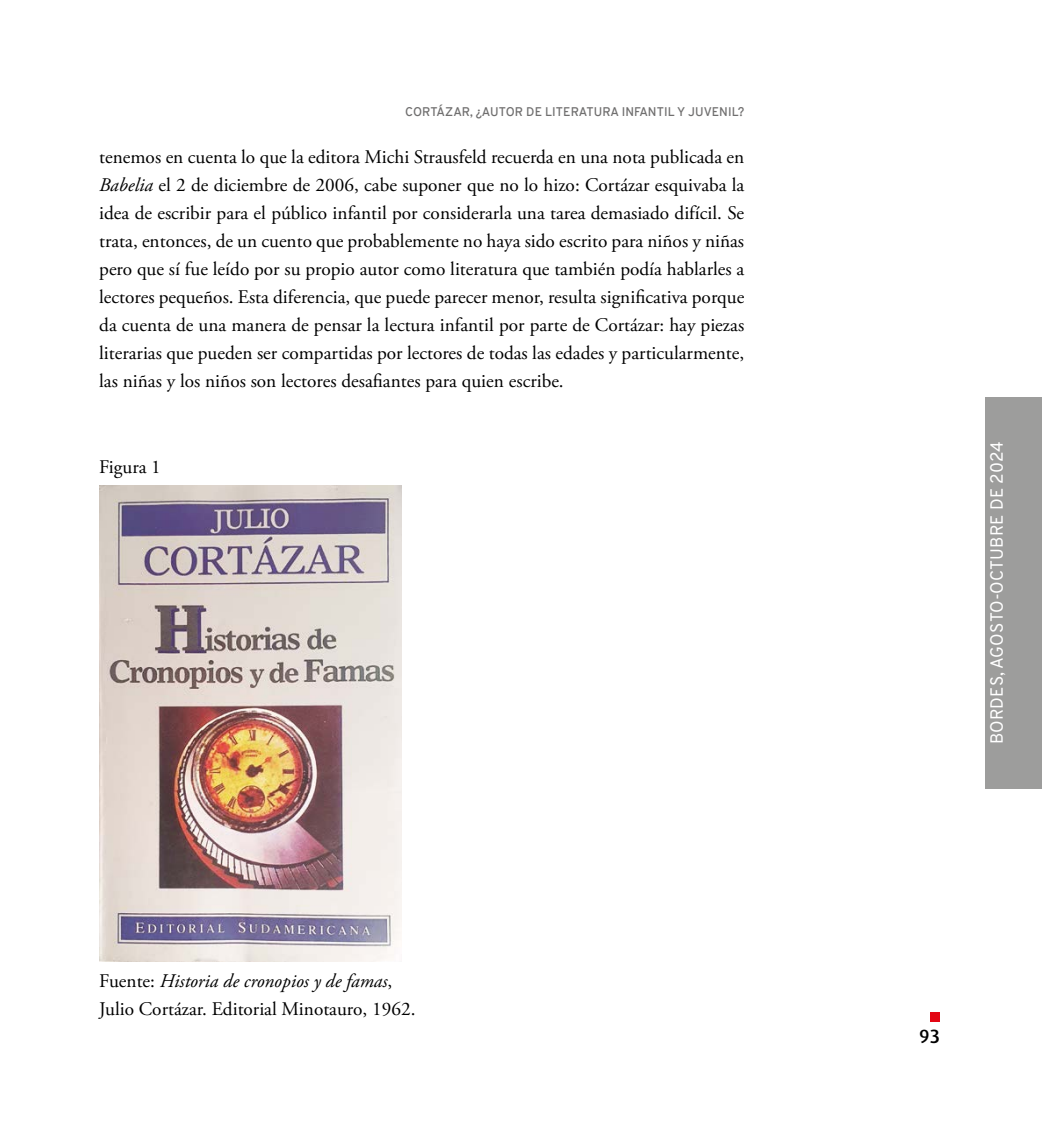
<style>
.page{position:relative;width:1042px;height:1141px;background:#fff}
.page>*{position:absolute;margin:0;border:0;box-sizing:border-box;transform-origin:0 0}
.t1{font:19.25px/28px "Adobe Garamond Pro";color:#000;text-align:justify}
.t2{font:500 19.25px "Dax";color:#000}
.t3{font:17.15px "Overpass";letter-spacing:.01em;color:#fff}
.t4{font:600 12.25px "Overpass";letter-spacing:.01em;color:#706f6f}
.s1{font-style:italic}
</style>
<div class="page">
<div style="left:930px;top:1012px;width:10px;height:10px;background:#e30613"></div>
<div style="left:985px;top:397px;width:57px;height:392px;background:#9d9d9c"></div>
<img style="left:99px;top:485px;width:302px;height:477px">
<p class="t4" style="left:405px;top:103px;width:341px">CORTÁZAR, ¿AUTOR DE LITERATURA INFANTIL Y JUVENIL?</p>
<p class="t1" style="left:99px;top:143px;width:646px">tenemos en cuenta lo que la editora Michi Strausfeld recuerda en una nota publicada en <span class="s1">Babelia</span> el 2 de diciembre de 2006, cabe suponer que no lo hizo: Cortázar esquivaba la idea de escribir para el público infantil por considerarla una tarea demasiado difícil. Se trata, entonces, de un cuento que probablemente no haya sido escrito para niños y niñas pero que sí fue leído por su propio autor como literatura que también podía hablarles a lectores pequeños. Esta diferencia, que puede parecer menor, resulta significativa porque da cuenta de una manera de pensar la lectura infantil por parte de Cortázar: hay piezas literarias que pueden ser compartidas por lectores de todas las edades y particularmente, las niñas y los niños son lectores desafiantes para quien escribe.</p>
<p class="t1" style="left:99px;top:453px;width:63px">Figura 1</p>
<p class="t1" style="left:99px;top:968px;width:318px">Fuente: <span class="s1">Historia de cronopios y de famas</span>,<br>Julio Cortázar. Editorial Minotauro, 1962.</p>
<p class="t3" style="left:984px;top:744px;width:304px;rotate:-90deg">BORDES, AGOSTO-OCTUBRE DE 2024</p>
<p class="t2" style="left:919px;top:1025px;width:23px">93</p>
</div>
